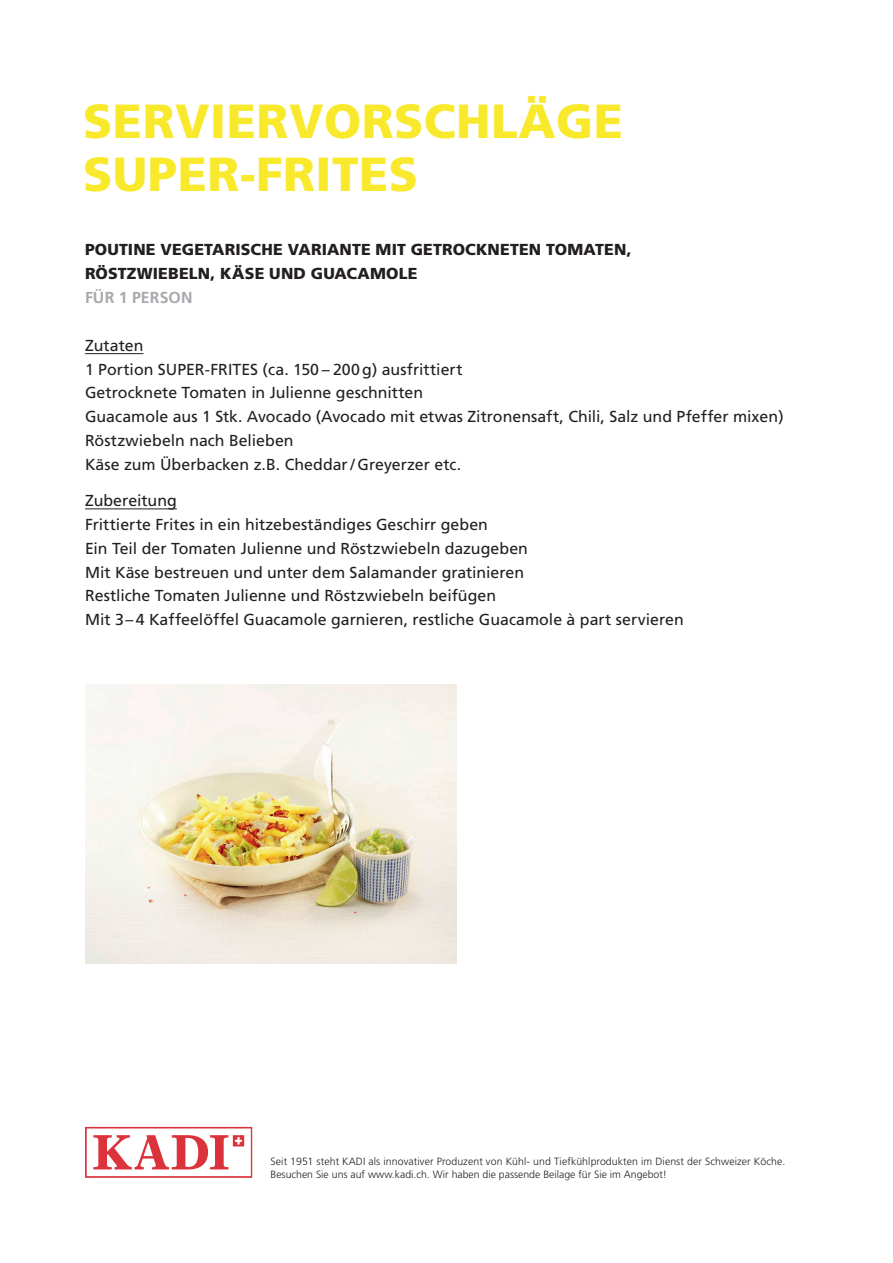
<style>
.page{position:relative;width:893px;height:1263px;background:#fff}
.page>*{position:absolute;margin:0;border:0;box-sizing:border-box;transform-origin:0 0}
.t1{font:900 47.85px/52.8px "Frutiger";letter-spacing:.01em;color:#f9e92c}
.t2{font:15.9px/23.9px "Frutiger";color:#231f20}
.t3{font:900 15.9px/23.9px "Frutiger";letter-spacing:.01em;color:#231f20}
.t4{font:700 15.9px "Frutiger";letter-spacing:.01em;color:#a8a9ad}
.t5{font:300 10.5px/13.5px "Frutiger";letter-spacing:.01em;color:#231f20}
</style>
<div class="page">
<hr style="left:85px;top:353px;width:58px;height:1px;background:#231f20">
<hr style="left:85px;top:508px;width:92px;height:1px;background:#231f20">
<svg style="left:85px;top:1127px;width:167px;height:51px"></svg>
<img style="left:85px;top:685px;width:371px;height:278px">
<h1 class="t1" style="left:83px;top:94px;width:541px">SERVIERVORSCHLÄGE<br>SUPER-FRITES</h1>
<p class="t3" style="left:85px;top:238px;width:548px">POUTINE VEGETARISCHE VARIANTE MIT GETROCKNETEN TOMATEN,<br>RÖSTZWIEBELN, KÄSE UND GUACAMOLE</p>
<p class="t4" style="left:85px;top:288px;width:109px">FÜR 1 PERSON</p>
<p class="t2" style="left:85px;top:333px;width:700px">Zutaten<br>1 Portion SUPER-FRITES (ca. 150 – 200g) ausfrittiert<br>Getrocknete Tomaten in Julienne geschnitten<br>Guacamole aus 1 Stk. Avocado (Avocado mit etwas Zitronensaft, Chili, Salz und Pfeffer mixen)<br>Röstzwiebeln nach Belieben<br>Käse zum Überbacken z.B. Cheddar / Greyerzer etc.</p>
<p class="t2" style="left:85px;top:488px;width:600px">Zubereitung<br>Frittierte Frites in ein hitzebeständiges Geschirr geben<br>Ein Teil der Tomaten Julienne und Röstzwiebeln dazugeben<br>Mit Käse bestreuen und unter dem Salamander gratinieren<br>Restliche Tomaten Julienne und Röstzwiebeln beifügen<br>Mit 3– 4 Kaffeelöffel Guacamole garnieren, restliche Guacamole à part servieren</p>
<p class="t5" style="left:271px;top:1154px;width:516px">Seit 1951 steht KADI als innovativer Produzent von Kühl- und Tiefkühlprodukten im Dienst der Schweizer Köche.<br>Besuchen Sie uns auf www.kadi.ch. Wir haben die passende Beilage für Sie im Angebot!</p>
</div>
